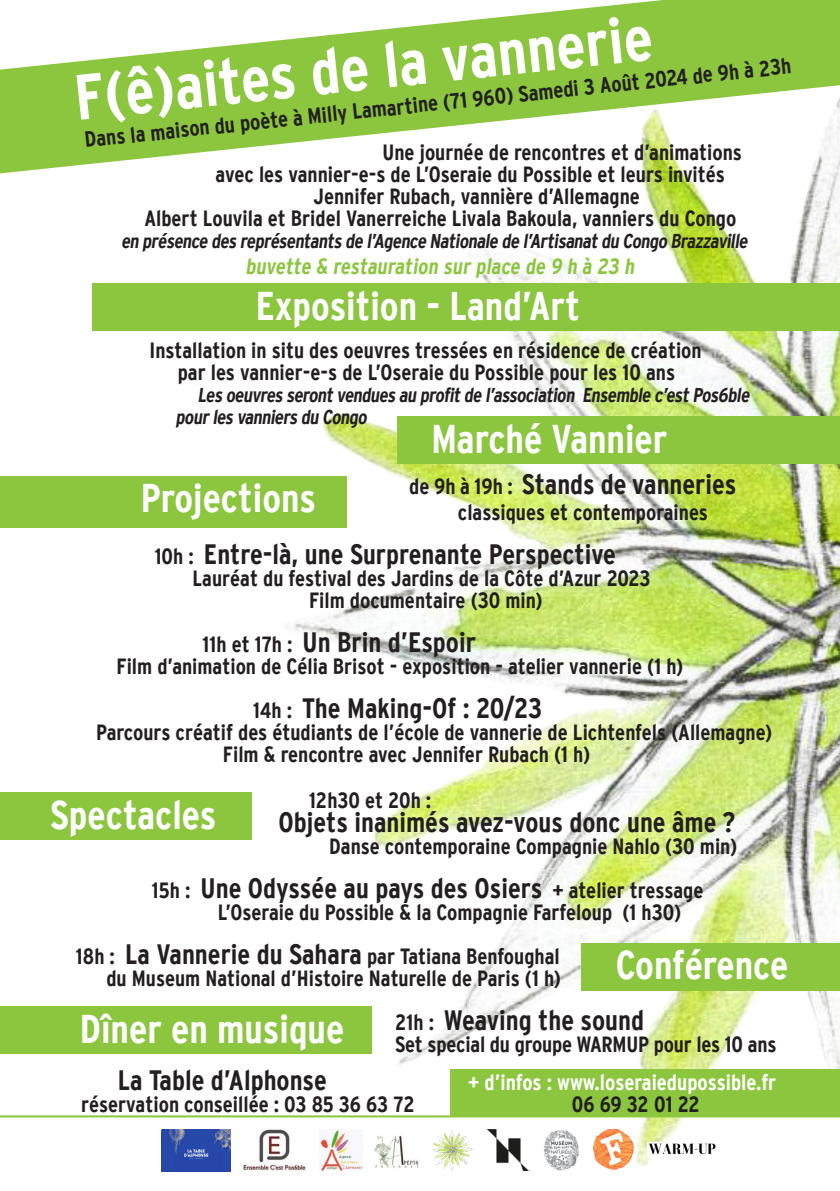
<style>
.page{position:relative;width:840px;height:1191px;background:#fff}
.page>*{position:absolute;margin:0;border:0;box-sizing:border-box;transform-origin:0 0}
.t1{font:700 condensed 64px "Interstate";color:#fff}
.t2{font:700 condensed 40px "Interstate";color:#fff}
.t3{font:700 condensed 28px "Interstate";color:#231f20}
.t4{font:700 condensed 22px/22px "Interstate";color:#231f20;text-align:center}
.t5{font:700 condensed 22px "Interstate";color:#8bc63e}
.t6{font:700 condensed 22px "Interstate";color:#fff}
.t7{font:700 condensed 20px/22px "Interstate";color:#231f20}
.s1{font-size:22px}
.s2{font-size:28px}
</style>
<div class="page">
<img style="left:264px;top:173px;width:575px;height:999px">
<div style="left:450px;top:1068px;width:389px;height:48px;background:#8bc63e"></div>
<div style="left:93px;top:283px;width:746px;height:48px;background:#8bc63e"></div>
<div style="left:581px;top:943px;width:258px;height:47px;background:#8bc63e"></div>
<div style="left:0;top:476px;width:346px;height:51px;background:#8bc63e"></div>
<div style="left:0;top:792px;width:251px;height:48px;background:#8bc63e"></div>
<div style="left:0;top:1006px;width:371px;height:47px;background:#8bc63e"></div>
<svg style="left:0;top:0;width:839px;height:173px;fill:#8bc63e"></svg>
<div style="left:397px;top:417px;width:442px;height:47px;background:#8bc63e"></div>
<img style="left:319px;top:1129px;width:44px;height:41px">
<img style="left:487px;top:1129px;width:42px;height:41px">
<img style="left:591px;top:1128px;width:44px;height:42px">
<img style="left:374px;top:1129px;width:44px;height:42px">
<img style="left:243px;top:1128px;width:64px;height:42px">
<img style="left:541px;top:1128px;width:38px;height:42px">
<img style="left:646px;top:1142px;width:69px;height:14px">
<img style="left:431px;top:1129px;width:42px;height:42px">
<img style="left:162px;top:1129px;width:68px;height:42px">
<hr style="left:0;top:1115px;width:839px;height:2px;background:#8bc63e">
<h1 class="t1" style="left:71px;top:62px;width:582px;rotate:-6deg">F(ê)aites de la vannerie</h1>
<p class="t4" style="left:84px;top:129px;width:711px;rotate:-6deg">Dans la maison du poète à Milly Lamartine (71 960) Samedi 3 Août 2024 de 9h à 23h</p>
<p class="t4" style="left:382px;top:141px;width:361px">Une journée de rencontres et d’animations</p>
<p class="t4" style="left:215px;top:163px;width:510px">avec les vannier-e-s de L’Oseraie du Possible et leurs invités</p>
<p class="t4" style="left:313px;top:185px;width:327px">Jennifer Rubach, vannière d’Allemagne</p>
<p class="t4" style="left:144px;top:207px;width:593px">Albert Louvila et Bridel Vanerreiche Livala Bakoula, vanniers du Congo</p>
<p class="t7" style="left:121px;top:230px;width:631px">en présence des représentants de l’Agence Nationale de l’Artisanatdu Congo Brazzaville</p>
<p class="t5" style="left:245px;top:254px;width:393px">buvette &amp; restauration sur place de 9 h à 23 h</p>
<h2 class="t2" style="left:255px;top:283px;width:326px">Exposition - Land’Art</h2>
<p class="t4" style="left:149px;top:339px;width:553px">Installation in situ des oeuvres tressées en résidence de création par les vannier-e-s de L’Oseraie du Possible pour les 10 ans</p>
<p class="t7" style="left:175px;top:384px;width:578px;text-indent:22px">Les oeuvres serontvendues au profitde l’association Ensemble c’estPos6ble pourles vanniers du Congo</p>
<h2 class="t2" style="left:431px;top:417px;width:237px">Marché Vannier</h2>
<p class="t3" style="left:409px;top:468px;width:328px"><span class="s1">de 9h à 19h :</span> Stands de vanneries</p>
<p class="t4" style="left:457px;top:501px;width:251px">classiques et contemporaines</p>
<p class="t3" style="left:154px;top:538px;width:462px"><span class="s1">10h :</span> Entre-là, une Surprenante Perspective</p>
<p class="t4" style="left:192px;top:567px;width:459px">Lauréat du festival des Jardins de la Côte d’Azur 2023<br>Film documentaire (30 min)</p>
<p class="t3" style="left:202px;top:626px;width:275px"><span class="s1">11h et 17h :</span> Un Brin d’Espoir</p>
<p class="t4" style="left:116px;top:655px;width:568px">Film d’animation de Célia Brisot - exposition - atelier vannerie (1 h)</p>
<p class="t3" style="left:253px;top:692px;width:290px"><span class="s1">14h :</span> The Making-Of : 20/23</p>
<p class="t4" style="left:223px;top:721px;width:550px;text-align:left;text-indent:-126px">Parcours créatif des étudiants de l’école de vannerie de Lichtenfels (Allemagne)<br>Film &amp; rencontre avec Jennifer Rubach (1 h)</p>
<p class="t4" style="left:309px;top:789px;width:124px">12h30 et 20h :</p>
<p class="t3" style="left:278px;top:806px;width:458px">Objets inanimés avez-vous donc une âme ?</p>
<p class="t4" style="left:329px;top:835px;width:409px">Danse contemporaine Compagnie Nahlo (30 min)</p>
<p class="t3" style="left:152px;top:872px;width:552px"><span class="s1">15h :</span> Une Odyssée au pays des Osiers <span class="s1">+ atelier tressage</span></p>
<p class="t4" style="left:76px;top:890px;width:606px;line-height:44px;text-align:left;text-indent:142px">L’Oseraie du Possible &amp; la Compagnie Farfeloup (1 h30)<br>18h : <span class="s2">La Vannerie du Sahara</span> par Tatiana Benfoughal</p>
<p class="t4" style="left:106px;top:967px;width:456px">du Museum National d’Histoire Naturelle de Paris (1 h)</p>
<p class="t3" style="left:395px;top:1004px;width:250px"><span class="s1">21h :</span> Weaving the sound</p>
<p class="t4" style="left:395px;top:1033px;width:382px">Set special du groupe WARMUP pour les 10 ans</p>
<p class="t3" style="left:118px;top:1064px;width:210px">La Table d’Alphonse</p>
<p class="t6" style="left:468px;top:1070px;width:309px">+ d’infos : www.loseraiedupossible.fr</p>
<p class="t4" style="left:81px;top:1093px;width:335px">réservation conseillée : 03 85 36 63 72</p>
<p class="t4" style="left:571px;top:1093px;width:129px">06 69 32 01 22</p>
<h2 class="t2" style="left:141px;top:476px;width:177px">Projections</h2>
<h2 class="t2" style="left:50px;top:792px;width:168px">Spectacles</h2>
<h2 class="t2" style="left:615px;top:943px;width:174px">Conférence</h2>
<h2 class="t2" style="left:80px;top:1006px;width:266px">Dîner en musique</h2>
</div>
